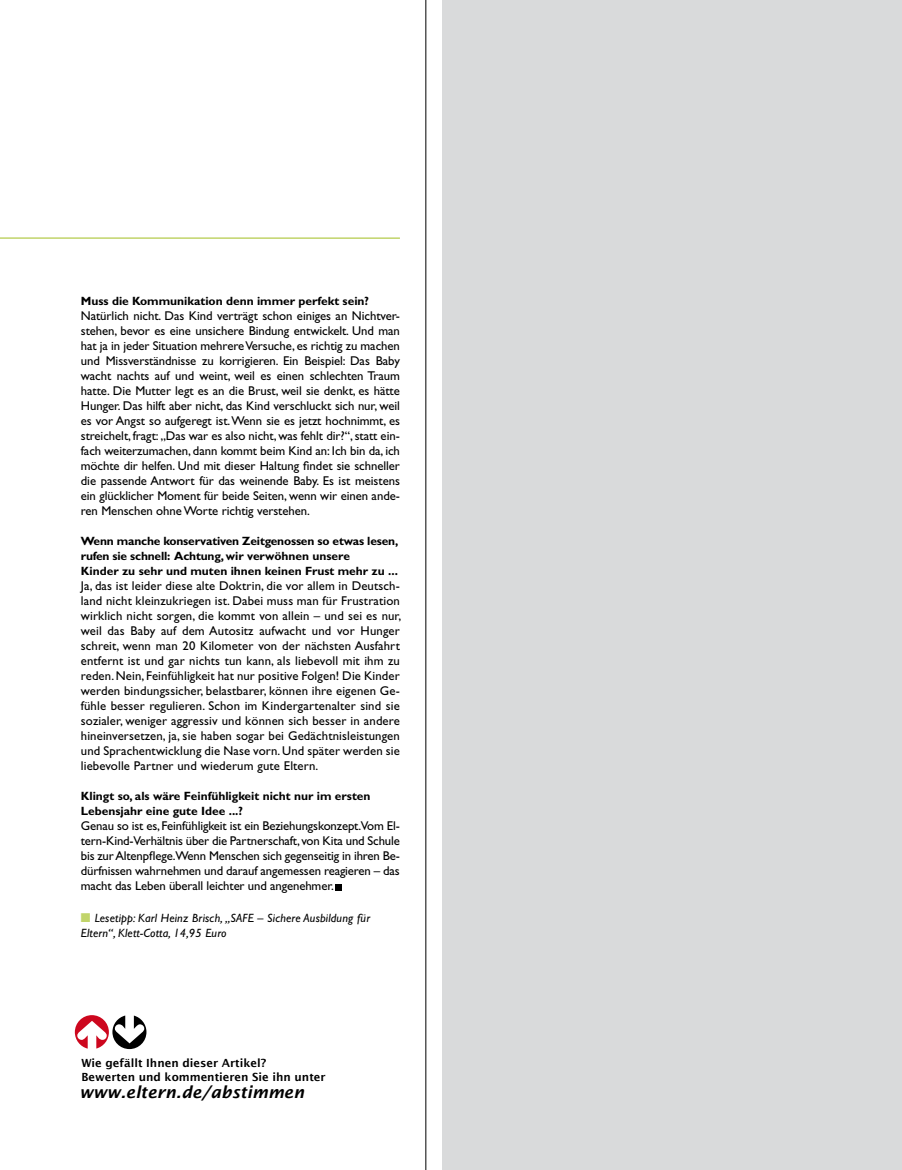
<style>
.page{position:relative;width:902px;height:1170px;background:#fff}
.page>*{position:absolute;margin:0;border:0;box-sizing:border-box;transform-origin:0 0}
.t1{font:italic 600 16.5px "Lucida Sans";color:#000}
.t2{font:12.75px/15px "Gill Sans";letter-spacing:-.005em;color:#000;text-align:justify}
.t3{font:700 12px/15px "Gill Sans";color:#000}
.t4{font:italic 12px/15px "Gill Sans";letter-spacing:.015em;color:#000}
.t5{font:600 11.25px/14.2px "Lucida Sans";color:#000}
.s1{color:#c1d46a}
</style>
<div class="page">
<div style="left:442px;top:0;width:459px;height:1169px;background:#d9dadb"></div>
<hr style="left:425px;top:0;width:1px;height:1169px;background:#000">
<svg style="left:75px;top:1015px;width:71px;height:33px"></svg>
<svg style="left:336px;top:884px;width:6px;height:6px"></svg>
<hr style="left:0;top:237px;width:400px;height:2px;background:#c1d46a">
<p class="t3" style="left:81px;top:293px;width:290px">Muss die Kommunikation denn immer perfekt sein?</p>
<p class="t2" style="left:81px;top:308px;width:320px">Natürlich nicht. Das Kind verträgt schon einiges an Nichtver&shy;stehen, bevor es eine unsichere Bindung entwickelt. Und man hat ja in jeder Situation mehrere Versuche, es richtig zu machen und Missverständnisse zu korrigieren. Ein Beispiel: Das Baby wacht nachts auf und weint, weil es einen schlechten Traum hatte. Die Mutter legt es an die Brust, weil sie denkt, es hätte Hunger. Das hilft aber nicht, das Kind verschluckt sich nur, weil es vor Angst so aufgeregt ist. Wenn sie es jetzt hochnimmt, es streichelt, fragt: „Das war es also nicht, was fehlt dir?“, statt ein&shy;fach weiterzumachen, dann kommt beim Kind an: Ich bin da, ich möchte dir helfen. Und mit dieser Haltung findet sie schneller die passende Antwort für das weinende Baby. Es ist meistens ein glücklicher Moment für beide Seiten, wenn wir einen ande&shy;ren Menschen ohne Worte richtig verstehen.</p>
<p class="t3" style="left:81px;top:533px;width:319px">Wenn manche konservativen Zeitgenossen so etwas lesen, rufen sie schnell: Achtung, wir verwöhnen unsere<br>Kinder zu sehr und muten ihnen keinen Frust mehr zu ...</p>
<p class="t2" style="left:81px;top:578px;width:322px">Ja, das ist leider diese alte Doktrin, die vor allem in Deutsch&shy;land nicht kleinzukriegen ist. Dabei muss man für Frustration wirklich nicht sorgen, die kommt von allein – und sei es nur, weil das Baby auf dem Autositz aufwacht und vor Hunger schreit, wenn man 20 Kilometer von der nächsten Ausfahrt entfernt ist und gar nichts tun kann, als liebevoll mit ihm zu reden. Nein, Feinfühligkeit hat nur positive Folgen! Die Kinder werden bindungssicher, belastbarer, können ihre eigenen Ge&shy;fühle besser regulieren. Schon im Kindergartenalter sind sie sozialer, weniger aggressiv und können sich besser in andere hineinversetzen, ja, sie haben sogar bei Gedächtnisleistungen und Sprachentwicklung die Nase vorn. Und später werden sie liebevolle Partner und wiederum gute Eltern.</p>
<p class="t3" style="left:81px;top:788px;width:291px">Klingt so, als wäre Feinfühligkeit nicht nur im ersten<br>Lebensjahr eine gute I dee ...?</p>
<p class="t2" style="left:81px;top:818px;width:320px">Genau so ist es, Feinfühligkeit ist ein Beziehungskonzept.Vom El&shy;tern-Kind-Verhältnis über die Partnerschaft, von Kita und Schule bis zur Altenpflege.Wenn Menschen sich gegenseitig in ihren Be&shy;dürfnissen wahrnehmen und darauf angemessen reagieren – das macht das Leben überall leichter und angenehmer.</p>
<p class="t4" style="left:81px;top:910px;width:291px"><span class="s1">■</span> Lesetipp: Karl Heinz Brisch, „SAFE – Sichere Ausbildung für<br>Eltern“, Klett-Cotta, 14,95 Euro</p>
<p class="t5" style="left:81px;top:1055px;width:246px">Wie gefällt I hnen dieser Artikel?<br>Bewerten und kommentieren Sie ihn unter</p>
<p class="t1" style="left:79px;top:1082px;width:226px">www.eltern.de/abstimmen</p>
</div>
